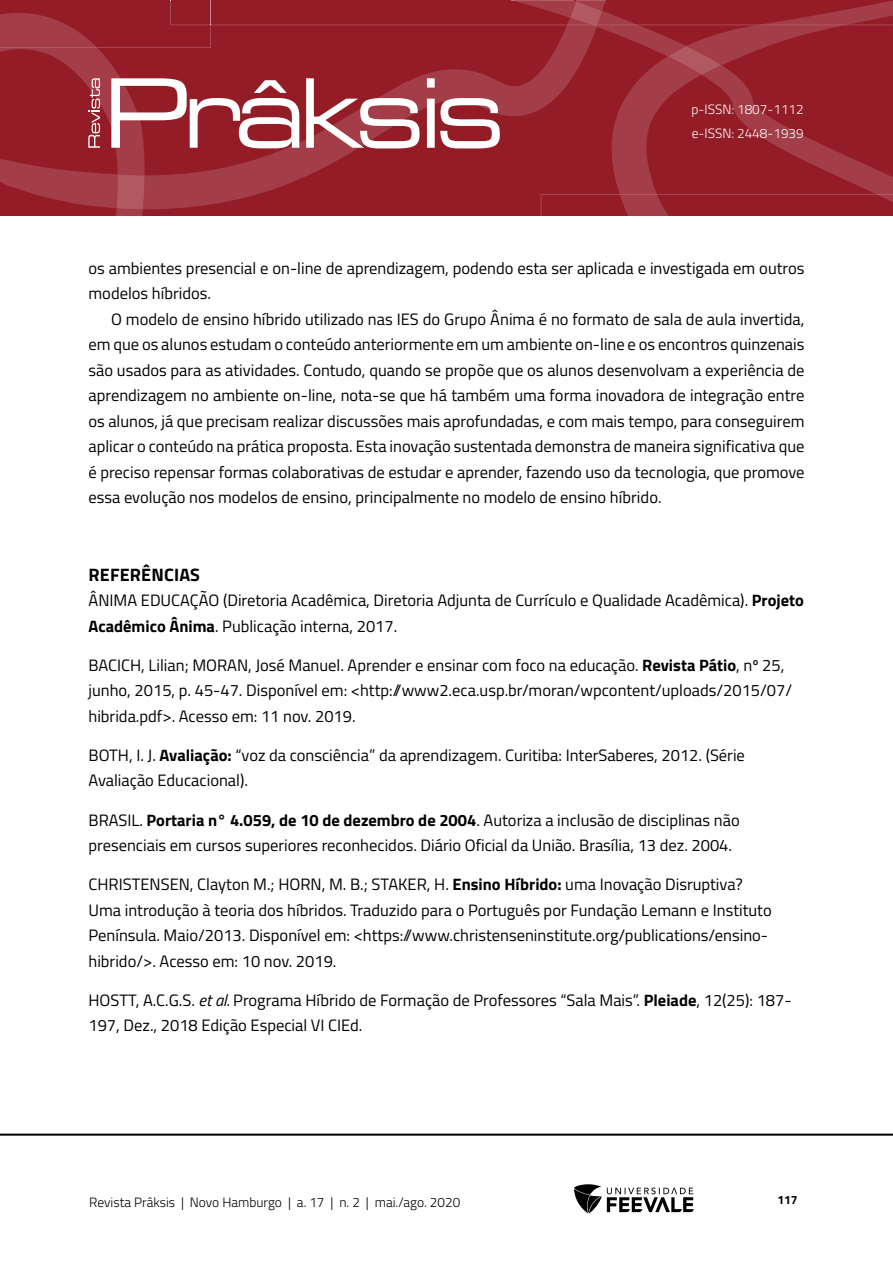
<style>
.page{position:relative;width:893px;height:1263px;background:#fff}
.page>*{position:absolute;margin:0;border:0;box-sizing:border-box;transform-origin:0 0}
.TITILO_1{font:700 18px "Titillium Web";letter-spacing:.01em;color:#000}
.Referências{font:16.5px/25.5px "Titillium Web";color:#000}
.Corpo_de_texto{font:16.5px/25.5px "Titillium Web";color:#000}
.t1{font:300 13.5px "Titillium Web";color:#000}
.t2{font:300 13.5px/24px "Titillium Web";color:#fff}
.t3{font:700 12px "Titillium Web";color:#000}
.s1{font-weight:700}
.s2{font-style:italic}
</style>
<div class="page">
<hr style="left:0;top:1133px;width:893px;height:3px;background:#000">
<svg style="left:574px;top:1184px;width:120px;height:29px"></svg>
<svg style="left:0;top:0;width:893px;height:216px;background:#9c2e38"></svg>
<p class="t2" style="left:691px;top:97px;width:114px">p-ISSN: 1807-1112 e-ISSN: 2448-1939</p>
<p class="Corpo_de_texto" style="left:88px;top:254px;width:717px">os ambientes presencial e on-line de aprendizagem, podendo esta ser aplicada e investigada em outros modelos híbridos.</p>
<p class="Corpo_de_texto" style="left:88px;top:305px;width:717px;text-align:justify;text-indent:22px">O modelo de ensino híbrido utilizado nas IES do Grupo Ânima é no formato de sala de aula invertida, em que os alunos estudam o conteúdo anteriormente em um ambiente on-line e os encontros quinzenais são usados para as atividades. Contudo, quando se propõe que os alunos desenvolvam a experiência de aprendizagem no ambiente on-line, nota-se que há também uma forma inovadora de integração entre os alunos, já que precisam realizar discussões mais aprofundadas, e com mais tempo, para conseguirem aplicar o conteúdo na prática proposta. Esta inovação sustentada demonstra de maneira significativa que é preciso repensar formas colaborativas de estudar e aprender, fazendo uso da tecnologia, que promove essa evolução nos modelos de ensino, principalmente no modelo de ensino híbrido.</p>
<p class="TITILO_1" style="left:89px;top:561px;width:113px">REFERÊNCIAS</p>
<p class="Referências" style="left:88px;top:587px;width:717px">ÂNIMA EDUCAÇÃO (Diretoria Acadêmica, Diretoria Adjunta de Currículo e Qualidade Acadêmica). <span class="s1">Projeto<br>Acadêmico Ânima</span>. Publicação interna, 2017.</p>
<p class="Referências" style="left:88px;top:652px;width:705px">BACICH, Lilian; MORAN, José Manuel. Aprender e ensinar com foco na educação. <span class="s1">Revista Pátio</span>, nº 25, junho, 2015, p. 45-47. Disponível em: &lt;http://www2.eca.usp.br/moran/wpcontent/uploads/2015/07/ hibrida.pdf&gt;. Acesso em: 11 nov. 2019.</p>
<p class="Referências" style="left:88px;top:742px;width:658px">BOTH, I. J. <span class="s1">Avaliação:</span> “voz da consciência” da aprendizagem. Curitiba: InterSaberes, 2012. (Série<br>Avaliação Educacional).</p>
<p class="Referências" style="left:88px;top:806px;width:653px">BRASIL. <span class="s1">Portaria n° 4.059, de 10 de dezembro de 2004</span>. Autoriza a inclusão de disciplinas não presenciais em cursos superiores reconhecidos. Diário Oficial da União. Brasília, 13 dez. 2004.</p>
<p class="Referências" style="left:88px;top:871px;width:685px">CHRISTENSEN, Clayton M.; HORN, M. B.; STAKER, H. <span class="s1">Ensino Híbrido:</span> uma Inovação Disruptiva?<br>Uma introdução à teoria dos híbridos. Traduzido para o Português por Fundação Lemann e Instituto Península. Maio/2013. Disponível em: &lt;https://www.christenseninstitute.org/publications/ensino&shy;hibrido/&gt;. Acesso em: 10 nov. 2019.</p>
<p class="Referências" style="left:88px;top:986px;width:705px">HOSTT, A.C.G.S. <span class="s2">et al.</span> Programa Híbrido de Formação de Professores “Sala Mais”. <span class="s1">Pleiade</span>, 12(25): 187-<br>197, Dez., 2018 Edição Especial VI CIEd.</p>
<p class="t1" style="left:89px;top:1192px;width:372px">Revista Prâksis | Novo Hamburgo | a. 17 | n. 2 | mai./ago. 2020</p>
<p class="t3" style="left:777px;top:1190px;width:22px">117</p>
</div>
